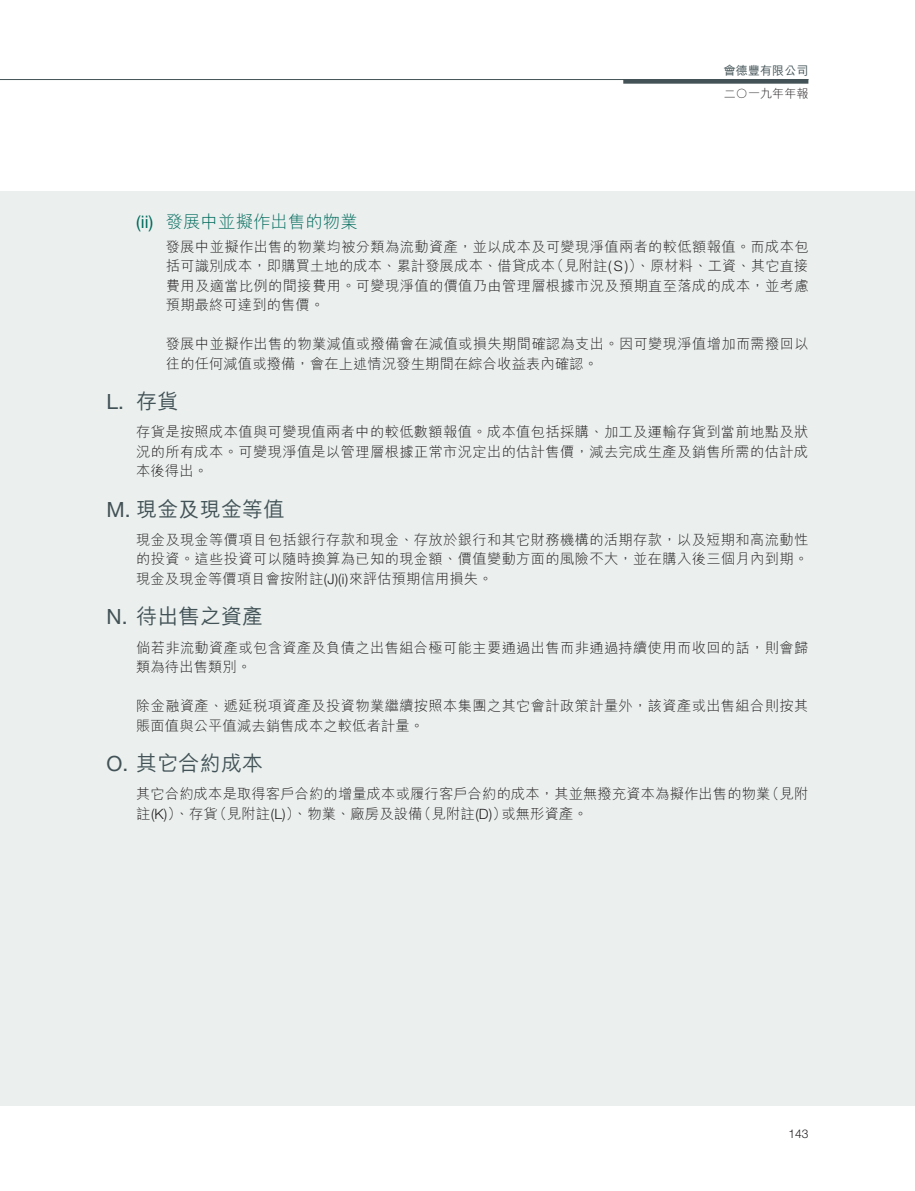
<style>
.page{position:relative;width:915px;height:1191px;background:#fff}
.page>*{position:absolute;margin:0;border:0;box-sizing:border-box;transform-origin:0 0}
.t1{font:500 21px "M Hei HK";letter-spacing:.01em;color:#425256}
.t2{font:21px "Helvetica Neue LT Std";color:#425256}
.t3{font:300 17.25px "M Hei HK";letter-spacing:.01em;color:#006a5b}
.t4{font:300 14.25px/19.5px "M Hei HK";letter-spacing:.025em;color:#231f20}
.t5{font:500 12px "M Hei HK";letter-spacing:.01em;color:#425256}
.t6{font:300 12px "M Hei HK";letter-spacing:.01em;color:#231f20}
.t7{font:300 12px "Helvetica Neue LT Std";color:#231f20}
.s1{font-family:"Helvetica Neue LT Std";font-weight:400}
.s2{font-family:"Helvetica Neue LT Std"}
.s3{font-family:"M Hei HK";font-weight:500}
</style>
<div class="page">
<hr style="left:0;top:79px;width:808px;height:1px;background:#425256">
<div style="left:623px;top:79px;width:185px;height:5px;background:#425256"></div>
<div style="left:0;top:191px;width:914px;height:915px;background:#ebf0ef"></div>
<p class="t5" style="left:723px;top:61px;width:86px">會德豐有限公司</p>
<p class="t6" style="left:723px;top:87px;width:86px">二○一九年年報</p>
<p class="t3" style="left:136px;top:213px;width:223px"><span class="s1">(ii)</span> 發展中並擬作出售的物業</p>
<p class="t4" style="left:166px;top:237px;width:644px;text-align:justify">發展中並擬作出售的物業均被分類為流動資產，並以成本及可變現淨值兩者的較低額報值。而成本包括可識別成本，即購買土地的成本、累計發展成本、借貸成本（見附註<span class="s2">(S)</span>）、原材料、工資、其它直接費用及適當比例的間接費用。可變現淨值的價值乃由管理層根據市況及預期直至落成的成本，並考慮預期最終可達到的售價。</p>
<p class="t4" style="left:166px;top:334px;width:644px">發展中並擬作出售的物業減值或撥備會在減值或損失期間確認為支出。因可變現淨值增加而需撥回以往的任何減值或撥備，會在上述情況發生期間在綜合收益表內確認。</p>
<p class="t2" style="left:106px;top:389px;width:73px">L. <span class="s3">存貨</span></p>
<p class="t4" style="left:136px;top:422px;width:673px;text-align:justify">存貨是按照成本值與可變現值兩者中的較低數額報值。成本值包括採購、加工及運輸存貨到當前地點及狀況的所有成本。可變現淨值是以管理層根據正常市況定出的估計售價，減去完成生產及銷售所需的估計成本後得出。</p>
<p class="t1" style="left:106px;top:494px;width:180px"><span class="s1">M.</span> 現金及現金等值</p>
<p class="t4" style="left:136px;top:530px;width:673px;text-align:justify">現金及現金等價項目包括銀行存款和現金、存放於銀行和其它財務機構的活期存款，以及短期和高流動性的投資。這些投資可以隨時換算為已知的現金額、價值變動方面的風險不大，並在購入後三個月內到期。現金及現金等價項目會按附註<span class="s2">(J)(i)</span>來評估預期信用損失。</p>
<p class="t1" style="left:106px;top:601px;width:158px"><span class="s1">N.</span> 待出售之資產</p>
<p class="t4" style="left:136px;top:637px;width:673px">倘若非流動資產或包含資產及負債之出售組合極可能主要通過出售而非通過持續使用而收回的話，則會歸類為待出售類別。</p>
<p class="t4" style="left:136px;top:696px;width:673px">除金融資產、遞延稅項資產及投資物業繼續按照本集團之其它會計政策計量外，該資產或出售組合則按其賬面值與公平值減去銷售成本之較低者計量。</p>
<p class="t1" style="left:106px;top:748px;width:158px"><span class="s1">O.</span> 其它合約成本</p>
<p class="t4" style="left:136px;top:784px;width:673px">其它合約成本是取得客戶合約的增量成本或履行客戶合約的成本，其並無撥充資本為擬作出售的物業（見附註<span class="s2">(K)</span>）、存貨（見附註<span class="s2">(L)</span>）、物業、廠房及設備（見附註<span class="s2">(D)</span>）或無形資產。</p>
<p class="t7" style="left:788px;top:1126px;width:22px">143</p>
</div>
